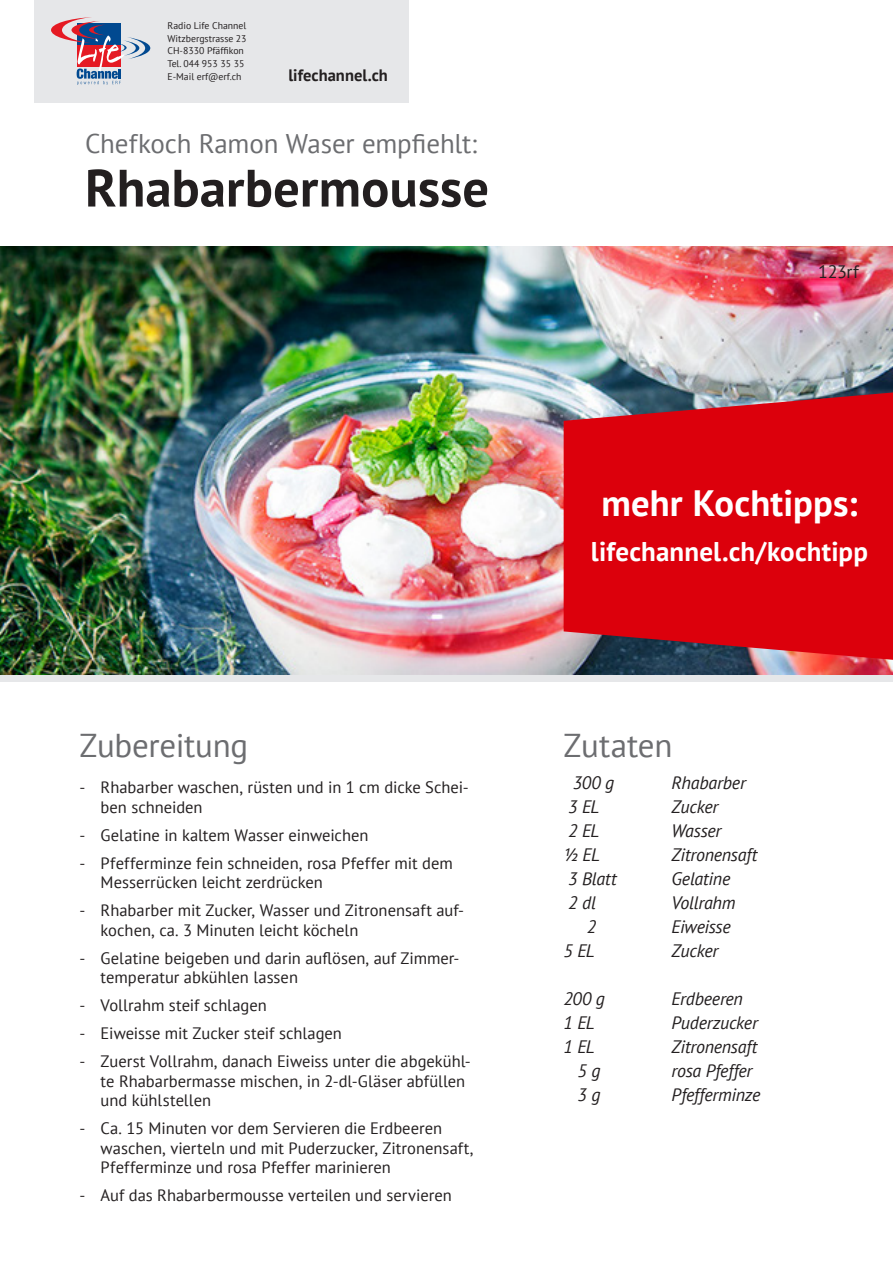
<style>
.page{position:relative;width:893px;height:1263px;background:#fff}
.page>*{position:absolute;margin:0;border:0;box-sizing:border-box;transform-origin:0 0}
.t1{font:700 52.5px "PT Sans";letter-spacing:.005em;color:#231f20}
.t2{font:700 36.6px "PT Sans";letter-spacing:.005em;color:#fff}
.t3{font:33px "PT Sans";letter-spacing:-.01em;color:#6c6d70}
.t4{font:27px "PT Sans";letter-spacing:-.005em;color:#6c6d70}
.t5{font:700 27px "PT Sans";letter-spacing:.005em;color:#fff}
.t6{font:italic 18px "PT Sans";letter-spacing:-.015em;color:#231f20}
.t7{font:18px "PT Sans";letter-spacing:-.015em;color:#231f20}
.t8{font:16.5px/19.5px "PT Sans";color:#231f20}
.t9{font:700 16.5px "PT Sans";color:#231f20}
.t10{font:9.75px/12.8px "PT Sans";color:#231f20}
</style>
<div class="page">
<img style="left:0;top:247px;width:893px;height:428px">
<svg style="left:564px;top:392px;width:329px;height:268px;background:#d00d19"></svg>
<div style="left:34px;top:0;width:374px;height:102px;background:#e6e7e9"></div>
<svg style="left:51px;top:17px;width:99px;height:68px"></svg>
<p class="t10" style="left:168px;top:19px;width:81px">Radio Life Channel<br>Witzbergstrasse 23<br>CH-8330 Pfäffikon<br>Tel. 044 953 35 35<br>E-Mail erf@erf.ch</p>
<p class="t9" style="left:288px;top:64px;width:101px">lifechannel.ch</p>
<h3 class="t4" style="left:85px;top:126px;width:394px">Chefkoch Ramon Waser empfiehlt:</h3>
<h1 class="t1" style="left:85px;top:153px;width:405px">Rhabarbermousse</h1>
<p class="t7" style="left:818px;top:260px;width:42px">123rf</p>
<h3 class="t3" style="left:79px;top:724px;width:170px">Zubereitung</h3>
<p class="t8" style="left:101px;top:777px;width:370px;text-indent:-21px">- Rhabarber waschen, rüsten und in 1 cm dicke Schei&shy;ben schneiden</p>
<p class="t8" style="left:79px;top:825px;width:291px">- Gelatine in kaltem Wasser einweichen</p>
<p class="t8" style="left:101px;top:853px;width:354px;text-indent:-21px">- Pfefferminze fein schneiden, rosa Pfeffer mit dem<br>Messerrücken leicht zerdrücken</p>
<p class="t8" style="left:101px;top:900px;width:365px;text-indent:-21px">- Rhabarber mit Zucker, Wasser und Zitronensaft auf&shy;kochen, ca. 3 Minuten leicht köcheln</p>
<p class="t8" style="left:101px;top:948px;width:360px;text-indent:-21px">- Gelatine beigeben und darin auflösen, auf Zimmer&shy;temperatur abkühlen lassen</p>
<p class="t8" style="left:79px;top:995px;width:189px">- Vollrahm steif schlagen</p>
<p class="t8" style="left:79px;top:1023px;width:264px">- Eiweisse mit Zucker steif schlagen</p>
<p class="t8" style="left:101px;top:1051px;width:372px;text-indent:-21px">- Zuerst Vollrahm, danach Eiweiss unter die abgekühl&shy;te Rhabarbermasse mischen, in 2-dl-Gläser abfüllen und kühlstellen</p>
<p class="t8" style="left:101px;top:1118px;width:374px;text-indent:-21px">- Ca. 15 Minuten vor dem Servieren die Erdbeeren waschen, vierteln und mit Puderzucker, Zitronensaft,<br>Pfefferminze und rosa Pfeffer marinieren</p>
<p class="t8" style="left:79px;top:1185px;width:374px">- Auf das Rhabarbermousse verteilen und servieren</p>
<h2 class="t2" style="left:601px;top:479px;width:258px">mehr Kochtipps:</h2>
<h3 class="t5" style="left:591px;top:534px;width:278px">lifechannel.ch/kochtipp</h3>
<h3 class="t3" style="left:564px;top:724px;width:110px">Zutaten</h3>
<p class="t6" style="left:573px;top:771px;width:43px">300 g</p>
<p class="t6" style="left:672px;top:771px;width:76px">Rhabarber</p>
<p class="t6" style="left:568px;top:795px;width:33px">3 EL</p>
<p class="t6" style="left:672px;top:795px;width:48px">Zucker</p>
<p class="t6" style="left:568px;top:819px;width:33px">2 EL</p>
<p class="t6" style="left:672px;top:819px;width:51px">Wasser</p>
<p class="t6" style="left:564px;top:843px;width:38px">½ EL</p>
<p class="t6" style="left:672px;top:843px;width:87px">Zitronensaft</p>
<p class="t6" style="left:568px;top:867px;width:50px">3 Blatt</p>
<p class="t6" style="left:672px;top:867px;width:60px">Gelatine</p>
<p class="t6" style="left:568px;top:891px;width:29px">2 dl</p>
<p class="t6" style="left:672px;top:891px;width:65px">Vollrahm</p>
<p class="t6" style="left:587px;top:915px;width:11px">2</p>
<p class="t6" style="left:672px;top:915px;width:61px">Eiweisse</p>
<p class="t6" style="left:564px;top:939px;width:33px">5 EL</p>
<p class="t6" style="left:672px;top:939px;width:48px">Zucker</p>
<p class="t6" style="left:564px;top:987px;width:43px">200 g</p>
<p class="t6" style="left:672px;top:987px;width:73px">Erdbeeren</p>
<p class="t6" style="left:564px;top:1011px;width:33px">1 EL</p>
<p class="t6" style="left:672px;top:1011px;width:88px">Puderzucker</p>
<p class="t6" style="left:564px;top:1035px;width:33px">1 EL</p>
<p class="t6" style="left:672px;top:1035px;width:87px">Zitronensaft</p>
<p class="t6" style="left:577px;top:1059px;width:24px">5 g</p>
<p class="t6" style="left:672px;top:1059px;width:82px">rosa Pfeffer</p>
<p class="t6" style="left:577px;top:1083px;width:24px">3 g</p>
<p class="t6" style="left:672px;top:1083px;width:90px">Pfefferminze</p>
</div>
